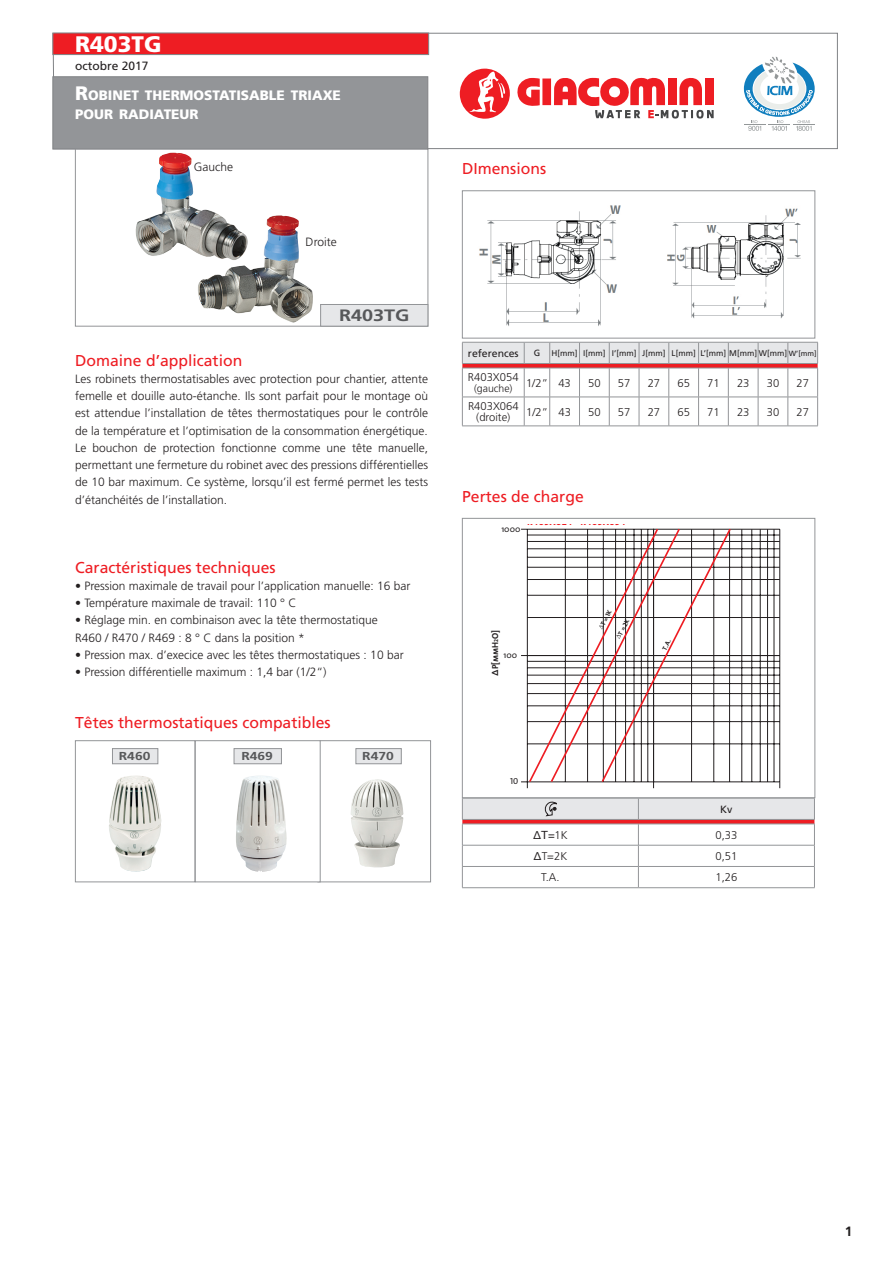
<style>
.page{position:relative;width:893px;height:1268px;background:#fff}
.page>*{position:absolute;margin:0;border:0;box-sizing:border-box;transform-origin:0 0}
.t1{font:900 22.5px "Frutiger";color:#fff}
.t2{font:700 16.5px "Frutiger";color:#57585a;scale:1.2 1}
.t3{font:15.75px "Frutiger";color:#ee1d23}
.t4{font:900 13.65px/19.5px "Frutiger";color:#fff}
.t5{font:700 13.5px "Frutiger";color:#231f20}
.t6{font:300 12px/17.2px "Frutiger";color:#231f20;text-align:justify}
.t7{font:12px "Frutiger";color:#231f20}
.t8{font:700 11.55px "Frutiger";color:#57585a;scale:1.2 1}
.t9{font:300 11.25px/10.5px "Frutiger";color:#231f20;text-align:center}
.t10{font:11.25px "Helvetica";color:#231f20}
.t11{font:10.5px "Frutiger";color:#231f20}
.t12{font:300 10.5px "Frutiger";color:#231f20}
.t13{font:10.2px "The Sans Bold Caps";color:#ee1d23}
.t14{font:9px "Frutiger";color:#231f20}
.t15{font:8.7px "The Sans Bold Caps";color:#231f20}
.t16{font:8.7px "The Sans";color:#231f20}
.t17{font:8.7px "The Sans Caps";color:#231f20}
.t18{font:8.25px "Frutiger";color:#231f20}
.t19{font:6.6px "The Sans Bold Caps";color:#231f20}
.s1{font-size:19.5px}
.s2{font-size:7.5px}
.s3{color:#231f20}
.s4{font-size:5.85px}
.s5{font-family:"Frutiger";font-weight:300}
.s6{font-family:"Helvetica";font-weight:400}
</style>
<div class="page">
<svg style="left:53px;top:33px;width:785px;height:116px"></svg>
<div style="left:53px;top:33px;width:376px;height:22px;background:#ee1d23;border:1px solid #808285"></div>
<svg style="left:517px;top:78px;width:23px;height:28px"></svg>
<div style="left:542px;top:79px;width:9px;height:26px;background:#ee1d23"></div>
<svg style="left:554px;top:77px;width:160px;height:42px"></svg>
<svg style="left:459px;top:68px;width:51px;height:51px"></svg>
<svg style="left:744px;top:57px;width:71px;height:74px"></svg>
<div style="left:53px;top:77px;width:375px;height:72px;background:#939598"></div>
<svg style="left:75px;top:149px;width:353px;height:178px"></svg>
<svg style="left:320px;top:304px;width:108px;height:23px;background:#dcdde0"></svg>
<img style="left:135px;top:153px;width:178px;height:170px">
<svg style="left:462px;top:518px;width:353px;height:280px"></svg>
<hr style="left:654px;top:529px;width:126px;height:1px;background:#231f20">
<hr style="left:779px;top:529px;width:1px;height:126px;background:#231f20">
<hr style="left:527px;top:529px;width:1px;height:126px;background:#231f20">
<hr style="left:527px;top:655px;width:1px;height:127px;background:#231f20">
<svg style="left:521px;top:782px;width:7px;height:6px"></svg>
<hr style="left:654px;top:693px;width:126px;height:1px;background:#231f20">
<hr style="left:654px;top:683px;width:126px;height:1px;background:#231f20">
<hr style="left:654px;top:675px;width:126px;height:1px;background:#231f20">
<hr style="left:654px;top:667px;width:126px;height:1px;background:#231f20">
<hr style="left:654px;top:661px;width:126px;height:1px;background:#231f20">
<hr style="left:654px;top:744px;width:126px;height:1px;background:#231f20">
<hr style="left:654px;top:721px;width:126px;height:1px;background:#231f20">
<hr style="left:654px;top:706px;width:126px;height:1px;background:#231f20">
<hr style="left:774px;top:655px;width:1px;height:127px;background:#231f20">
<hr style="left:767px;top:655px;width:1px;height:127px;background:#231f20">
<hr style="left:760px;top:655px;width:1px;height:127px;background:#231f20">
<hr style="left:751px;top:655px;width:1px;height:127px;background:#231f20">
<hr style="left:741px;top:655px;width:1px;height:127px;background:#231f20">
<hr style="left:654px;top:655px;width:126px;height:1px;background:#231f20">
<hr style="left:779px;top:655px;width:1px;height:127px;background:#231f20">
<hr style="left:654px;top:782px;width:126px;height:1px;background:#231f20">
<hr style="left:654px;top:567px;width:126px;height:1px;background:#231f20">
<hr style="left:654px;top:557px;width:126px;height:1px;background:#231f20">
<hr style="left:654px;top:548px;width:126px;height:1px;background:#231f20">
<hr style="left:654px;top:541px;width:126px;height:1px;background:#231f20">
<hr style="left:654px;top:535px;width:126px;height:1px;background:#231f20">
<hr style="left:654px;top:617px;width:126px;height:1px;background:#231f20">
<hr style="left:654px;top:595px;width:126px;height:1px;background:#231f20">
<hr style="left:654px;top:579px;width:126px;height:1px;background:#231f20">
<hr style="left:774px;top:529px;width:1px;height:126px;background:#231f20">
<hr style="left:767px;top:529px;width:1px;height:126px;background:#231f20">
<hr style="left:760px;top:529px;width:1px;height:126px;background:#231f20">
<hr style="left:751px;top:529px;width:1px;height:126px;background:#231f20">
<hr style="left:741px;top:529px;width:1px;height:126px;background:#231f20">
<svg style="left:528px;top:527px;width:204px;height:257px"></svg>
<svg style="left:616px;top:635px;width:5px;height:4px"></svg>
<svg style="left:599px;top:626px;width:5px;height:3px"></svg>
<svg style="left:462px;top:798px;width:353px;height:90px"></svg>
<svg style="left:462px;top:342px;width:356px;height:85px"></svg>
<hr style="left:728px;top:426px;width:30px;height:1px;background:#939598">
<hr style="left:758px;top:426px;width:30px;height:1px;background:#939598">
<hr style="left:788px;top:426px;width:30px;height:1px;background:#939598">
<svg style="left:462px;top:190px;width:353px;height:148px"></svg>
<img style="left:472px;top:203px;width:155px;height:128px">
<img style="left:655px;top:202px;width:149px;height:127px">
<svg style="left:75px;top:740px;width:356px;height:142px"></svg>
<h1 class="t1" style="left:75px;top:31px;width:88px">R403TG</h1>
<p class="t7" style="left:75px;top:59px;width:75px">octobre 2017</p>
<p class="t4" style="left:75px;top:85px;width:267px"><span class="s1">R</span>OBINET THERMOSTATISABLE TRIAXE<br>POUR RADIATEUR</p>
<p class="t6" style="left:194px;top:158px;width:41px">Gauche</p>
<p class="t6" style="left:306px;top:233px;width:33px">Droite</p>
<h2 class="t2" style="left:339px;top:305px;width:60px">R403TG</h2>
<h3 class="t3" style="left:75px;top:351px;width:169px">Domaine d’application</h3>
<p class="t6" style="left:75px;top:370px;width:354px">Les robinets thermostatisables avec protection pour chantier, attente femelle et douille auto-étanche. Ils sont parfait pour le montage où est attendue l’installation de têtes thermostatiques pour le contrôle de la température et l’optimisation de la consommation énergétique.<br>Le bouchon de protection fonctionne comme une tête manuelle, permettant une fermeture du robinet avec des pressions différentielles de 10 bar maximum. Ce système, lorsqu’il est fermé permet les tests d’étanchéités de l’installation.</p>
<h3 class="t3" style="left:75px;top:558px;width:202px">Caractéristiques techniques</h3>
<p class="t6" style="left:75px;top:577px;width:337px">• Pression maximale de travail pour l’application manuelle: 16 bar</p>
<p class="t6" style="left:75px;top:594px;width:223px">• Température maximale de travail: 110 ° C</p>
<p class="t6" style="left:75px;top:612px;width:304px">• Réglage min. en combinaison avec la tête thermostatique<br>R460 / R470 / R469 : 8 ° C dans la position *</p>
<p class="t6" style="left:75px;top:646px;width:330px">• Pression max. d’execice avec les têtes thermostatiques : 10 bar</p>
<p class="t6" style="left:75px;top:663px;width:253px">• Pression différentielle maximum : 1,4 bar (1/2“)</p>
<h3 class="t3" style="left:75px;top:713px;width:257px">Têtes thermostatiques compatibles</h3>
<p class="t8" style="left:119px;top:749px;width:28px">R460</p>
<p class="t8" style="left:241px;top:749px;width:28px">R469</p>
<p class="t8" style="left:362px;top:749px;width:28px">R470</p>
<h3 class="t3" style="left:462px;top:159px;width:86px">DImensions</h3>
<p class="t11" style="left:468px;top:347px;width:52px">references</p>
<p class="t14" style="left:534px;top:348px;width:8px">G</p>
<p class="t18" style="left:552px;top:348px;width:267px">H[mm] I[mm] I’[mm] J[mm] L[mm] L’[mm] M[mm] W[mm] <span class="s2">W’[mm]</span></p>
<p class="t9" style="left:468px;top:372px;width:52px">R403X054</p>
<p class="t12" style="left:474px;top:382px;width:40px">(gauche)</p>
<p class="t9" style="left:526px;top:378px;width:46px">1/2” 43</p>
<p class="t9" style="left:588px;top:378px;width:14px">50</p>
<p class="t9" style="left:618px;top:378px;width:14px">57</p>
<p class="t9" style="left:648px;top:378px;width:14px">27</p>
<p class="t9" style="left:677px;top:378px;width:14px">65</p>
<p class="t9" style="left:707px;top:378px;width:14px">71</p>
<p class="t9" style="left:737px;top:378px;width:14px">23</p>
<p class="t9" style="left:767px;top:378px;width:14px">30</p>
<p class="t9" style="left:796px;top:378px;width:14px">27</p>
<p class="t9" style="left:468px;top:401px;width:52px">R403X064 (droite)</p>
<p class="t9" style="left:526px;top:407px;width:46px">1/2” 43</p>
<p class="t9" style="left:588px;top:407px;width:14px">50</p>
<p class="t9" style="left:618px;top:407px;width:14px">57</p>
<p class="t9" style="left:648px;top:407px;width:14px">27</p>
<p class="t9" style="left:677px;top:407px;width:14px">65</p>
<p class="t9" style="left:707px;top:407px;width:14px">71</p>
<p class="t9" style="left:737px;top:407px;width:14px">23</p>
<p class="t9" style="left:767px;top:407px;width:14px">30</p>
<p class="t9" style="left:797px;top:407px;width:14px">27</p>
<h3 class="t3" style="left:462px;top:487px;width:123px">Pertes de charge</h3>
<p class="t13" style="left:527px;top:512px;width:100px">R403X024 <span class="s3">-</span> R403X034</p>
<p class="t16" style="left:501px;top:522px;width:21px">1000</p>
<p class="t15" style="left:488px;top:676px;width:48px;rotate:-90deg">∆P[mmH<span class="s4">2</span>O]</p>
<p class="t16" style="left:504px;top:648px;width:15px">100</p>
<p class="t19" style="left:598px;top:622px;width:18px;rotate:-63deg">T = 1K</p>
<p class="t19" style="left:615px;top:632px;width:19px;rotate:-63deg">T = 2K</p>
<p class="t19" style="left:659px;top:647px;width:12px;rotate:-63deg">T.A.</p>
<p class="t17" style="left:510px;top:774px;width:10px">10</p>
<p class="t11" style="left:720px;top:803px;width:14px">Kv</p>
<p class="t10" style="left:533px;top:826px;width:36px">ΔT=<span class="s5">1K</span></p>
<p class="t9" style="left:715px;top:830px;width:23px">0,33</p>
<p class="t9" style="left:534px;top:851px;width:35px"><span class="s6">Δ</span>T=2K</p>
<p class="t9" style="left:715px;top:851px;width:23px">0,51</p>
<p class="t9" style="left:541px;top:872px;width:20px">T.A.</p>
<p class="t9" style="left:715px;top:872px;width:23px">1,26</p>
<p class="t5" style="left:845px;top:1223px;width:9px">1</p>
</div>
